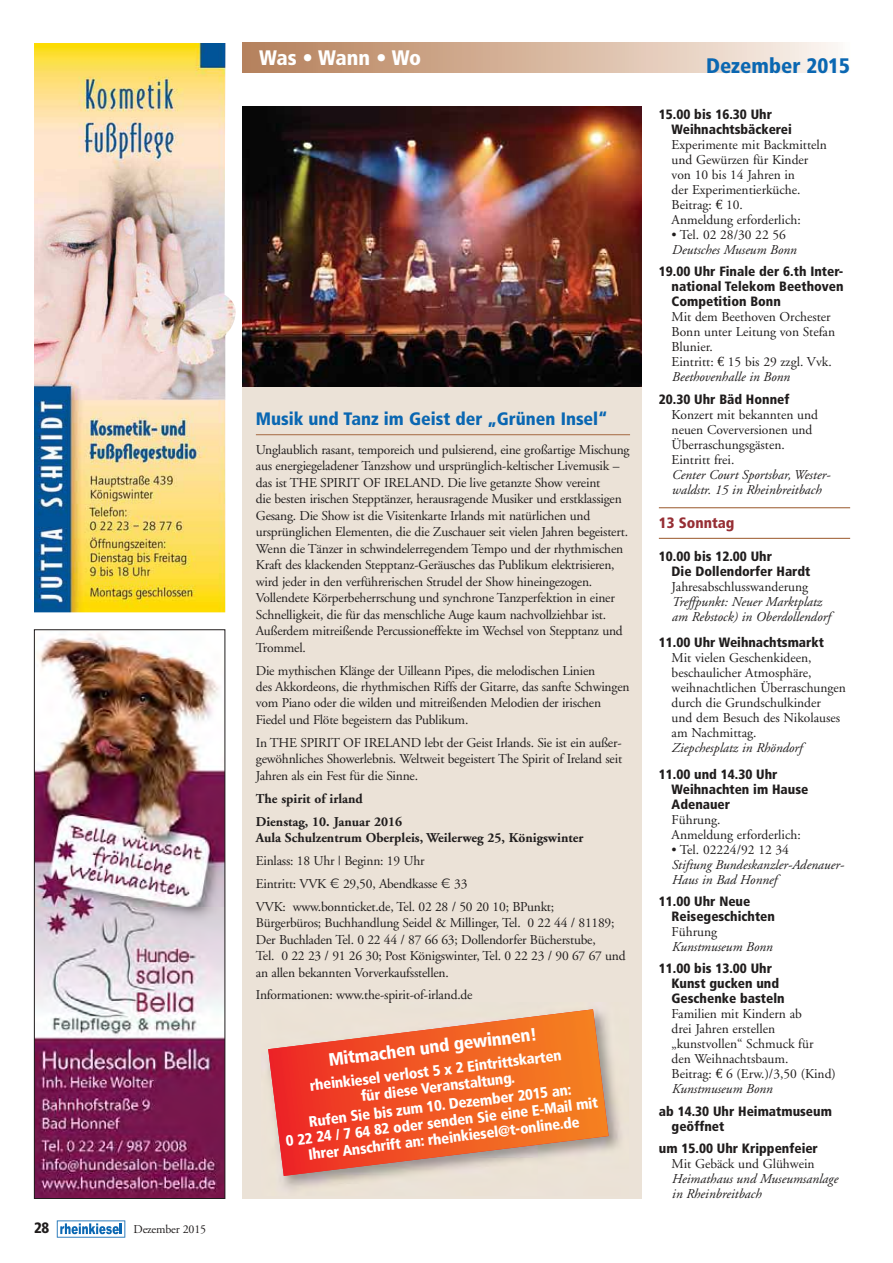
<style>
.page{position:relative;width:893px;height:1263px;background:#fff}
.page>*{position:absolute;margin:0;border:0;box-sizing:border-box;transform-origin:0 0}
.t1{font:900 condensed 21px "Frutiger";color:#0a67b2}
.t2{font:900 condensed 21px "Frutiger";letter-spacing:-.015em;color:#fff}
.t3{font:900 condensed 18px "Frutiger";color:#0a67b2}
.t4{font:900 condensed 18px "Frutiger";color:#fff}
.t5{font:900 condensed 15px/16.5px "Frutiger";color:#fff;text-align:center}
.t6{font:900 condensed 15px "Frutiger";color:#962e34}
.t7{font:900 condensed 15px "Frutiger";color:#201d1d}
.t8{font:13.5px/15px "Adobe Garamond";letter-spacing:-.015em;color:#201d1d}
.t9{font:900 condensed 13.5px/15px "Frutiger";color:#201d1d}
.t10{font:italic 13.5px/15px "Adobe Garamond";color:#201d1d}
.t11{font:700 13.5px/22.8px "Adobe Garamond";color:#201d1d}
.t12{font:12px "Adobe Garamond";letter-spacing:-.015em;color:#201d1d}
.s1{font-family:"Euro Serif"}
.s2{font-style:italic}
</style>
<div class="page">
<div style="left:242px;top:43px;width:608px;height:30px;background:linear-gradient(to right,#b57e57,#fcf4ef)"></div>
<hr style="left:659px;top:507px;width:191px;height:1px;background:#a46941">
<hr style="left:659px;top:538px;width:191px;height:1px;background:#a46941">
<svg style="left:57px;top:1220px;width:68px;height:18px"></svg>
<img style="left:34px;top:43px;width:202px;height:569px">
<div style="left:242px;top:279px;width:400px;height:920px;background:#ebe2d7"></div>
<img style="left:242px;top:107px;width:400px;height:280px">
<hr style="left:256px;top:434px;width:374px;height:1px;background:#a46941">
<img style="left:282px;top:1002px;width:339px;height:187px">
<svg style="left:268px;top:1009px;width:340px;height:167px"></svg>
<img style="left:36px;top:631px;width:187px;height:566px">
<div style="left:34px;top:629px;width:191px;height:570px;border:1px solid #201d1d"></div>
<p class="t7" style="left:34px;top:1222px;width:17px">28</p>
<p class="t12" style="left:134px;top:1224px;width:74px">Dezember 2015</p>
<h1 class="t2" style="left:259px;top:49px;width:163px">Was • Wann • Wo</h1>
<h1 class="t1" style="left:706px;top:57px;width:146px">Dezember 2015</h1>
<p class="t9" style="left:672px;top:108px;width:122px;text-indent:-13px">15.00 bis 16.30 Uhr<br>Weihnachtsbäckerei</p>
<p class="t8" style="left:672px;top:138px;width:157px">Experimente mit Backmitteln und Gewürzen für Kinder von 10 bis 14 Jahren in<br>der Experimentierküche.<br>Beitrag: <span class="s1">€</span> 10.<br>Anmeldung erforderlich:</p>
<p class="t8" style="left:672px;top:228px;width:116px">• Tel. 02 28/30 22 56</p>
<p class="t10" style="left:672px;top:243px;width:126px">Deutsches Museum Bonn</p>
<p class="t9" style="left:672px;top:265px;width:174px;text-align:justify;text-indent:-13px">19.00 Uhr Finale der 6.th Inter&shy;national Telekom Beethoven Competition Bonn</p>
<p class="t8" style="left:672px;top:311px;width:165px">Mit dem Beethoven Orchester<br>Bonn unter Leitung von Stefan<br>Blunier.<br>Eintritt: <span class="s1">€</span> 15 bis 29 zzgl. Vvk.<br><span class="s2">Beethovenhalle in Bonn</span></p>
<p class="t9" style="left:659px;top:393px;width:132px">20.30 Uhr Bäd Honnef</p>
<p class="t8" style="left:672px;top:408px;width:148px">Konzert mit bekannten und neuen Coverversionen und<br>Überraschungsgästen.<br>Eintritt frei.</p>
<p class="t10" style="left:672px;top:468px;width:160px">Center Court Sportsbar, Wester - waldstr. 15 in Rheinbreitbach</p>
<p class="t6" style="left:659px;top:517px;width:77px">13 Sonntag</p>
<p class="t9" style="left:672px;top:550px;width:140px;text-indent:-13px">10.00 bis 12.00 Uhr<br>Die Dollendorfer Hardt</p>
<p class="t8" style="left:672px;top:581px;width:138px">Jahresabschlusswanderung</p>
<p class="t10" style="left:672px;top:596px;width:160px">Treffpunkt: Neuer Marktplatz am Rebstock) in Oberdollendorf</p>
<p class="t9" style="left:659px;top:636px;width:167px">11.00 Uhr Weihnachtsmarkt</p>
<p class="t8" style="left:672px;top:651px;width:176px">Mit vielen Geschenkideen, beschaulicher Atmosphäre, weihnachtlichen Überraschungen durch die Grundschulkinder<br>und dem Besuch des Nikolauses am Nachmittag.</p>
<p class="t10" style="left:672px;top:741px;width:132px">Ziepchesplatz in Rhöndorf</p>
<p class="t9" style="left:672px;top:767px;width:138px;text-indent:-13px">11.00 und 14.30 Uhr<br>Weihnachten im Hause<br>Adenauer</p>
<p class="t8" style="left:672px;top:813px;width:131px">Führung.<br>Anmeldung erforderlich:</p>
<p class="t8" style="left:672px;top:843px;width:119px">• Tel. 02224/92 12 34</p>
<p class="t10" style="left:672px;top:858px;width:174px">Stiftung Bundeskanzler-Adenauer-<br>Haus in Bad Honnef</p>
<p class="t9" style="left:672px;top:895px;width:105px;text-indent:-13px">11.00 Uhr Neue<br>Reisegeschichten</p>
<p class="t8" style="left:672px;top:925px;width:47px">Führung</p>
<p class="t10" style="left:672px;top:940px;width:102px">Kunstmuseum Bonn</p>
<p class="t9" style="left:672px;top:962px;width:115px;text-indent:-13px">11.00 bis 13.00 Uhr<br>Kunst gucken und<br>Geschenke basteln</p>
<p class="t8" style="left:672px;top:1008px;width:166px">Familien mit Kindern ab<br>drei Jahren erstellen „kunstvollen“ Schmuck für den Weihnachtsbaum.<br>Beitrag: <span class="s1">€</span> 6 (Erw.)/3,50 (Kind)<br><span class="s2">Kunstmuseum Bonn</span></p>
<p class="t9" style="left:672px;top:1105px;width:162px;text-indent:-13px">ab 14.30 Uhr Heimatmuseum geöffnet</p>
<p class="t9" style="left:659px;top:1142px;width:161px">um 15.00 Uhr Krippenfeier</p>
<p class="t8" style="left:672px;top:1158px;width:144px">Mit Gebäck und Glühwein</p>
<p class="t10" style="left:672px;top:1173px;width:168px">Heimathaus und Museumsanlage in Rheinbreitbach</p>
<h2 class="t3" style="left:256px;top:411px;width:353px">Musik und Tanz im Geist der „Grünen Insel“</h2>
<p class="t8" style="left:256px;top:442px;width:375px;line-height:16.5px">Unglaublich rasant, temporeich und pulsierend, eine großartige Mischung aus energiegeladener Tanzshow und ursprünglich-keltischer Livemusik – das ist THE SPIRIT OF IRELAND. Die live getanzte Show vereint<br>die besten irischen Stepptänzer, herausragende Musiker und erstklassigen Gesang. Die Show ist die Visitenkarte Irlands mit natürlichen und ursprünglichen Elementen, die die Zuschauer seit vielen Jahren begeistert.<br>Wenn die Tänzer in schwindelerregendem Tempo und der rhythmischen Kraft des klackenden Stepptanz-Geräusches das Publikum elektrisieren, wird jeder in den verführerischen Strudel der Show hineingezogen.<br>Vollendete Körperbeherrschung und synchrone Tanzperfektion in einer Schnelligkeit, die für das menschliche Auge kaum nachvollziehbar ist.<br>Außerdem mitreißende Percussioneffekte im Wechsel von Stepptanz und Trommel.</p>
<p class="t8" style="left:256px;top:663px;width:375px;line-height:16.5px">Die mythischen Klänge der Uilleann Pipes, die melodischen Linien<br>des Akkordeons, die rhythmischen Riffs der Gitarre, das sanfte Schwingen vom Piano oder die wilden und mitreißenden Melodien der irischen Fiedel und Flöte begeistern das Publikum.</p>
<p class="t8" style="left:256px;top:736px;width:368px;line-height:16.5px;text-align:justify">In THE SPIRIT OF IRELAND lebt der Geist Irlands. Sie ist ein außer&shy;gewöhnliches Showerlebnis. Weltweit begeistert The Spirit of Ireland seit Jahren als ein Fest für die Sinne.</p>
<p class="t11" style="left:256px;top:788px;width:148px">The spirit of irland<br>Dienstag, 10. Januar 2016</p>
<p class="t11" style="left:256px;top:828px;width:329px">Aula Schulzentrum Oberpleis, Weilerweg 25, Königswinter</p>
<p class="t8" style="left:256px;top:850px;width:300px;line-height:22.8px">Einlass: 18 Uhr | Beginn: 19 Uhr<br>Eintritt: VVK 29,50, Abendkasse 33<br>VVK: www.bonnticket.de, Tel. 02 28 / 50 20 10; BPunkt;</p>
<p class="t8" style="left:256px;top:916px;width:371px;line-height:16.5px">Bürgerbüros; Buchhandlung Seidel &amp; Millinger, Tel. 0 22 44 / 81189; Der Buchladen Tel. 0 22 44 / 87 66 63; Dollendorfer Bücherstube,<br>Tel. 0 22 23 / 91 26 30; Post Königswinter, Tel. 0 22 23 / 90 67 67 und an allen bekannten Vorverkaufsstellen.</p>
<p class="t8" style="left:256px;top:989px;width:218px">Informationen: www.the-spirit-of-irland.de</p>
<h2 class="t4" style="left:328px;top:1052px;width:211px;rotate:-7deg">Mitmachen und gewinnen!</h2>
<p class="t5" style="left:309px;top:1079px;width:255px;rotate:-7deg">rheinkiesel verlost 5 x 2 Eintrittskarten für diese Veranstaltung.</p>
<p class="t5" style="left:283px;top:1117px;width:316px;rotate:-7deg">Rufen Sie bis zum 10. Dezember 2015 an:<br>0 22 24 / 7 64 82 oder senden Sie eine E-Mail mit<br>Ihrer Anschrift an: rheinkiesel@t-online.de</p>
</div>
